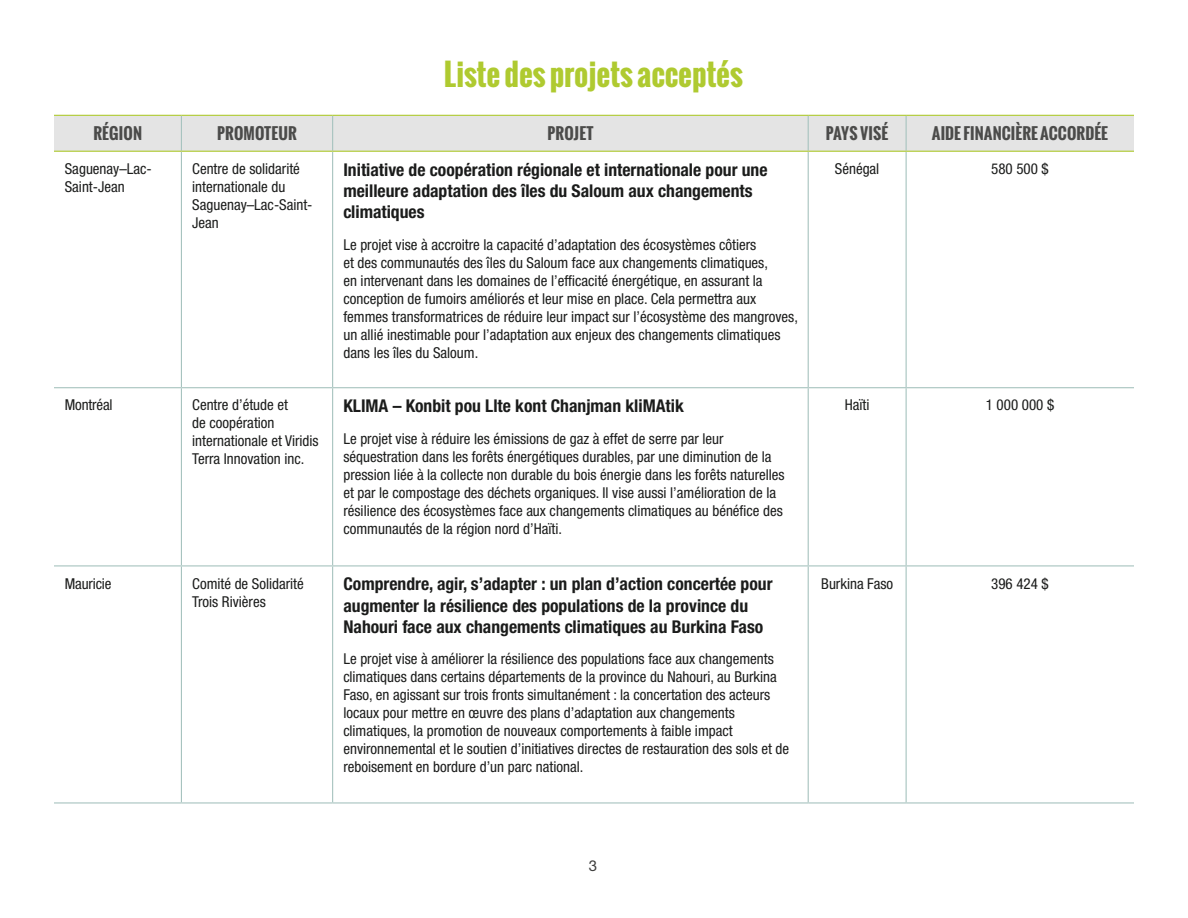
<style>
.page{position:relative;width:1188px;height:918px;background:#fff}
.page>*{position:absolute;margin:0;border:0;box-sizing:border-box;transform-origin:0 0}
.t1{font:700 30px "Oswald";color:#afca30}
.TD{font:700 condensed 17.7px/21.1px "Helvetica Neue";color:#1b1c1b}
.TH{font:700 15.75px "Oswald";letter-spacing:.005em;color:#4b4b4a}
.TD-2{font:condensed 15px/18px "Helvetica Neue";color:#1b1c1b}
.t2{font:15px "Helvetica Neue";color:#3e3e3d}
</style>
<div class="page">
<div style="left:54px;top:116px;width:1080px;height:35px;background:#e4e4e4"></div>
<hr style="left:181px;top:116px;width:1px;height:35px;background:#a7c3bf">
<hr style="left:332px;top:116px;width:1px;height:35px;background:#a7c3bf">
<hr style="left:808px;top:116px;width:1px;height:35px;background:#a7c3bf">
<hr style="left:906px;top:116px;width:1px;height:35px;background:#a7c3bf">
<hr style="left:181px;top:152px;width:1px;height:235px;background:#a7c3bf">
<hr style="left:332px;top:152px;width:1px;height:235px;background:#a7c3bf">
<hr style="left:808px;top:152px;width:1px;height:235px;background:#a7c3bf">
<hr style="left:906px;top:152px;width:1px;height:235px;background:#a7c3bf">
<hr style="left:54px;top:387px;width:127px;height:1px;background:#a7c3bf">
<hr style="left:181px;top:387px;width:152px;height:1px;background:#a7c3bf">
<hr style="left:181px;top:388px;width:1px;height:177px;background:#a7c3bf">
<hr style="left:333px;top:387px;width:475px;height:1px;background:#a7c3bf">
<hr style="left:332px;top:388px;width:1px;height:177px;background:#a7c3bf">
<hr style="left:808px;top:387px;width:98px;height:1px;background:#a7c3bf">
<hr style="left:808px;top:388px;width:1px;height:177px;background:#a7c3bf">
<hr style="left:906px;top:387px;width:228px;height:1px;background:#a7c3bf">
<hr style="left:906px;top:388px;width:1px;height:177px;background:#a7c3bf">
<hr style="left:54px;top:565px;width:127px;height:1px;background:#a7c3bf">
<hr style="left:181px;top:565px;width:152px;height:1px;background:#a7c3bf">
<hr style="left:181px;top:566px;width:1px;height:236px;background:#a7c3bf">
<hr style="left:333px;top:565px;width:475px;height:1px;background:#a7c3bf">
<hr style="left:332px;top:566px;width:1px;height:236px;background:#a7c3bf">
<hr style="left:808px;top:565px;width:98px;height:1px;background:#a7c3bf">
<hr style="left:808px;top:566px;width:1px;height:236px;background:#a7c3bf">
<hr style="left:906px;top:565px;width:228px;height:1px;background:#a7c3bf">
<hr style="left:906px;top:566px;width:1px;height:236px;background:#a7c3bf">
<hr style="left:54px;top:802px;width:127px;height:2px;background:#a7c3bf">
<hr style="left:181px;top:802px;width:152px;height:2px;background:#a7c3bf">
<hr style="left:333px;top:802px;width:475px;height:2px;background:#a7c3bf">
<hr style="left:808px;top:802px;width:98px;height:2px;background:#a7c3bf">
<hr style="left:906px;top:802px;width:228px;height:2px;background:#a7c3bf">
<hr style="left:54px;top:115px;width:127px;height:1px;background:#afca30">
<hr style="left:181px;top:115px;width:152px;height:1px;background:#afca30">
<hr style="left:333px;top:115px;width:475px;height:1px;background:#afca30">
<hr style="left:808px;top:115px;width:98px;height:1px;background:#afca30">
<hr style="left:906px;top:115px;width:228px;height:1px;background:#afca30">
<hr style="left:54px;top:151px;width:127px;height:1px;background:#afca30">
<hr style="left:181px;top:151px;width:152px;height:1px;background:#afca30">
<hr style="left:333px;top:151px;width:475px;height:1px;background:#afca30">
<hr style="left:808px;top:151px;width:98px;height:1px;background:#afca30">
<hr style="left:906px;top:151px;width:228px;height:1px;background:#afca30">
<h1 class="t1" style="left:444px;top:51px;width:301px">Liste des projets acceptés</h1>
<p class="TH" style="left:93px;top:122px;width:50px">RÉGION</p>
<p class="TH" style="left:217px;top:122px;width:81px">PROMOTEUR</p>
<p class="TH" style="left:547px;top:122px;width:48px">PROJET</p>
<p class="TH" style="left:826px;top:122px;width:64px">PAYS VISÉ</p>
<p class="TH" style="left:932px;top:122px;width:178px">AIDE FINANCIÈRE ACCORDÉE</p>
<p class="TD-2" style="left:65px;top:159px;width:89px">Saguenay–Lac-<br>Saint-Jean</p>
<p class="TD-2" style="left:192px;top:159px;width:122px">Centre de solidarité internationale du<br>Saguenay–Lac-Saint-<br>Jean</p>
<p class="TD" style="left:343px;top:159px;width:426px">Initiative de coopération régionale et internationale pour une meilleure adaptation des îles du Saloum aux changements climatiques</p>
<p class="TD-2" style="left:343px;top:235px;width:456px">Le projet vise à accroitre la capacité d’adaptation des écosystèmes côtiers<br>et des communautés des îles du Saloum face aux changements climatiques,<br>en intervenant dans les domaines de l’efficacité énergétique, en assurant la conception de fumoirs améliorés et leur mise en place. Cela permettra aux femmes transformatrices de réduire leur impact sur l’écosystème des mangroves, un allié inestimable pour l’adaptation aux enjeux des changements climatiques dans les îles du Saloum.</p>
<p class="TD-2" style="left:835px;top:159px;width:46px">Sénégal</p>
<p class="TD-2" style="left:991px;top:159px;width:59px">580 500 $</p>
<p class="TD-2" style="left:65px;top:396px;width:49px">Montréal</p>
<p class="TD-2" style="left:192px;top:396px;width:128px">Centre d’étude et<br>de coopération internationale et Viridis<br>Terra Innovation inc.</p>
<p class="TD" style="left:343px;top:395px;width:342px">KLIMA – Konbit pou Llte kont Chanjman kliMAtik</p>
<p class="TD-2" style="left:343px;top:429px;width:443px">Le projet vise à réduire les émissions de gaz à effet de serre par leur séquestration dans les forêts énergétiques durables, par une diminution de la pression liée à la collecte non durable du bois énergie dans les forêts naturelles et par le compostage des déchets organiques. Il vise aussi l’amélioration de la résilience des écosystèmes face aux changements climatiques au bénéfice des communautés de la région nord d’Haïti.</p>
<p class="TD-2" style="left:65px;top:574px;width:48px">Mauricie</p>
<p class="TD-2" style="left:192px;top:574px;width:113px">Comité de Solidarité<br>Trois Rivières</p>
<p class="TD" style="left:343px;top:573px;width:431px">Comprendre, agir, s’adapter : un plan d’action concertée pour augmenter la résilience des populations de la province du<br>Nahouri face aux changements climatiques au Burkina Faso</p>
<p class="TD-2" style="left:343px;top:650px;width:447px">Le projet vise à améliorer la résilience des populations face aux changements climatiques dans certains départements de la province du Nahouri, au Burkina Faso, en agissant sur trois fronts simultanément : la concertation des acteurs locaux pour mettre en œuvre des plans d’adaptation aux changements climatiques, la promotion de nouveaux comportements à faible impact environnemental et le soutien d’initiatives directes de restauration des sols et de reboisement en bordure d’un parc national.</p>
<p class="TD-2" style="left:845px;top:396px;width:26px">Haïti</p>
<p class="TD-2" style="left:986px;top:396px;width:70px">1 000 000 $</p>
<p class="TD-2" style="left:821px;top:574px;width:73px">Burkina Faso</p>
<p class="TD-2" style="left:991px;top:574px;width:59px">396 424 $</p>
<p class="t2" style="left:589px;top:857px;width:10px">3</p>
</div>
